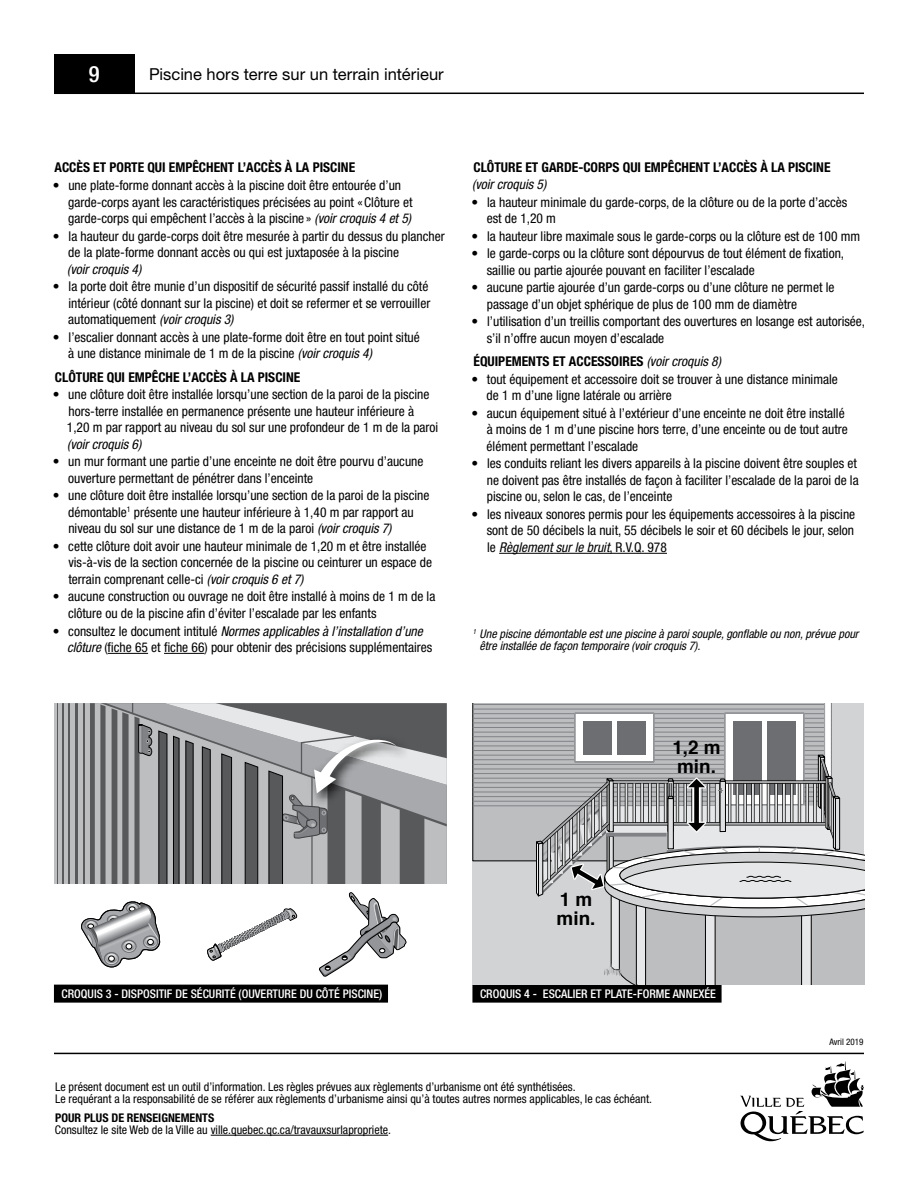
<style>
.page{position:relative;width:918px;height:1188px;background:#fff}
.page>*{position:absolute;margin:0;border:0;box-sizing:border-box;transform-origin:0 0}
.t1{font:500 condensed 22.5px "Helvetica Neue";color:#fff}
.t2{font:700 18.9px/18.9px "Helvetica";color:#000}
.t3{font:16.5px "Helvetica Neue";color:#000}
.t4{font:condensed 13.5px/16.5px "Helvetica Neue";color:#000}
.t5{font:700 condensed 13.5px "Helvetica Neue";color:#000}
.t6{font:italic condensed 13.5px "Helvetica Neue";color:#000}
.t7{font:condensed 12px/12px "Helvetica Neue";color:#000}
.t8{font:italic condensed 12px/12px "Helvetica Neue";color:#000}
.t9{font:500 condensed 12px "Helvetica Neue";color:#fff}
.t10{font:700 condensed 12px "Helvetica Neue";color:#000}
.t11{font:condensed 9px "Helvetica Neue";color:#000}
.s1{font-style:italic}
.s2{font-weight:400;font-style:italic}
</style>
<div class="page">
<svg style="left:740px;top:1061px;width:124px;height:80px"></svg>
<hr style="left:54px;top:1053px;width:810px;height:1px;background:#000">
<hr style="left:211px;top:1135px;width:177px;height:1px;background:#000">
<hr style="left:108px;top:653px;width:40px;height:1px;background:#000">
<hr style="left:164px;top:653px;width:40px;height:1px;background:#000">
<hr style="left:499px;top:553px;width:168px;height:1px;background:#000">
<div style="left:54px;top:54px;width:81px;height:39px;background:#000"></div>
<hr style="left:54px;top:93px;width:810px;height:1px;background:#000">
<svg style="left:56px;top:703px;width:22px;height:181px;background:#6c6d6f"></svg>
<hr style="left:64px;top:703px;width:4px;height:198px;background:#bcbec0">
<hr style="left:59px;top:703px;width:3px;height:198px;background:#bcbec0">
<hr style="left:54px;top:703px;width:2px;height:198px;background:#bcbec0">
<div style="left:70px;top:703px;width:5px;height:198px;background:#bcbec0"></div>
<hr style="left:78px;top:703px;width:4px;height:198px;background:#bcbec0">
<div style="left:54px;top:884px;width:393px;height:101px;background:#fff"></div>
<svg style="left:81px;top:703px;width:366px;height:274px"></svg>
<div style="left:54px;top:985px;width:334px;height:18px;background:#000"></div>
<div style="left:472px;top:985px;width:250px;height:18px;background:#000"></div>
<div style="left:472px;top:704px;width:392px;height:281px;background:#d1d3d4"></div>
<svg style="left:473px;top:705px;width:62px;height:156px;background:#b6b8ba"></svg>
<hr style="left:473px;top:704px;width:358px;height:1px;background:#808285">
<hr style="left:473px;top:718px;width:358px;height:1px;background:#808285">
<hr style="left:473px;top:723px;width:358px;height:1px;background:#808285">
<hr style="left:473px;top:709px;width:358px;height:1px;background:#808285">
<hr style="left:473px;top:713px;width:358px;height:1px;background:#808285">
<hr style="left:473px;top:736px;width:358px;height:1px;background:#808285">
<hr style="left:473px;top:741px;width:358px;height:1px;background:#808285">
<hr style="left:473px;top:727px;width:358px;height:1px;background:#808285">
<hr style="left:473px;top:732px;width:358px;height:1px;background:#808285">
<hr style="left:473px;top:769px;width:358px;height:1px;background:#808285">
<hr style="left:473px;top:778px;width:358px;height:1px;background:#808285">
<hr style="left:473px;top:750px;width:358px;height:1px;background:#808285">
<hr style="left:473px;top:759px;width:358px;height:1px;background:#808285">
<hr style="left:473px;top:764px;width:358px;height:1px;background:#808285">
<hr style="left:473px;top:773px;width:358px;height:1px;background:#808285">
<hr style="left:473px;top:746px;width:358px;height:1px;background:#808285">
<hr style="left:473px;top:755px;width:358px;height:1px;background:#808285">
<hr style="left:473px;top:792px;width:358px;height:1px;background:#808285">
<hr style="left:473px;top:796px;width:358px;height:1px;background:#808285">
<hr style="left:473px;top:801px;width:358px;height:1px;background:#808285">
<hr style="left:473px;top:806px;width:358px;height:1px;background:#808285">
<hr style="left:473px;top:783px;width:358px;height:1px;background:#808285">
<hr style="left:473px;top:787px;width:358px;height:1px;background:#808285">
<svg style="left:535px;top:704px;width:329px;height:281px"></svg>
<h1 class="t1" style="left:89px;top:61px;width:12px">9</h1>
<p class="t3" style="left:149px;top:64px;width:296px">Piscine hors terre sur un terrain intérieur</p>
<p class="t5" style="left:55px;top:160px;width:302px">ACCÈS ET PORTE QUI EMPÊCHENT L’ACCÈS À LA PISCINE</p>
<p class="t4" style="left:68px;top:177px;width:346px;text-indent:-15px">• une plate-forme donnant accès à la piscine doit être entourée d’un garde-corps ayant les caractéristiques précisées au point «Clôture et garde-corps qui empêchent l’accès à la piscine » <span class="s1">(voir croquis 4 et 5)</span></p>
<p class="t4" style="left:68px;top:228px;width:378px;text-indent:-15px">• la hauteur du garde-corps doit être mesurée à partir du dessus du plancher de la plate-forme donnant accès ou qui est juxtaposée à la piscine</p>
<p class="t6" style="left:67px;top:261px;width:76px">(voir croquis 4)</p>
<p class="t4" style="left:68px;top:278px;width:364px;text-indent:-15px">• la porte doit être munie d’un dispositif de sécurité passif installé du côté intérieur (côté donnant sur la piscine) et doit se refermer et se verrouiller automatiquement <span class="s1">(voir croquis 3)</span></p>
<p class="t4" style="left:68px;top:329px;width:353px;text-indent:-15px">• l’escalier donnant accès à une plate-forme doit être en tout point situé à une distance minimale de 1 m de la piscine <span class="s1">(voir croquis 4)</span></p>
<p class="t5" style="left:55px;top:369px;width:247px">CLÔTURE QUI EMPÊCHE L’ACCÈS À LA PISCINE</p>
<p class="t4" style="left:67px;top:386px;width:373px;text-indent:-14px">• une clôture doit être installée lorsqu’une section de la paroi de la piscine hors-terre installée en permanence présente une hauteur inférieure à<br>1,20 m par rapport au niveau du sol sur une profondeur de 1 m de la paroi</p>
<p class="t6" style="left:67px;top:436px;width:76px">(voir croquis 6)</p>
<p class="t4" style="left:68px;top:453px;width:357px;text-indent:-15px">• un mur formant une partie d’une enceinte ne doit être pourvu d’aucune ouverture permettant de pénétrer dans l’enceinte</p>
<p class="t4" style="left:68px;top:487px;width:363px;text-indent:-15px">• une clôture doit être installée lorsqu’une section de la paroi de la piscine démontable<sup>1</sup> présente une hauteur inférieure à 1,40 m par rapport au niveau du sol sur une distance de 1 m de la paroi <span class="s1">(voir croquis 7)</span></p>
<p class="t4" style="left:68px;top:538px;width:365px;text-indent:-15px">• cette clôture doit avoir une hauteur minimale de 1,20 m et être installée vis-à-vis de la section concernée de la piscine ou ceinturer un espace de terrain comprenant celle-ci <span class="s1">(voir croquis 6 et 7)</span></p>
<p class="t4" style="left:68px;top:588px;width:369px;text-indent:-15px">• aucune construction ou ouvrage ne doit être installé à moins de 1 m de la clôture ou de la piscine afin d’éviter l’escalade par les enfants</p>
<p class="t4" style="left:67px;top:622px;width:367px;text-indent:-14px">• consultez le document intitulé <span class="s1">Normes applicables à l’installation d’une clôture</span> (fiche 65 et fiche 66) pour obtenir des précisions supplémentaires</p>
<p class="t5" style="left:473px;top:160px;width:359px">CLÔTURE ET GARDE-CORPS QUI EMPÊCHENT L’ACCÈS À LA PISCINE</p>
<p class="t6" style="left:472px;top:176px;width:76px">(voir croquis 5)</p>
<p class="t4" style="left:487px;top:193px;width:362px;text-indent:-15px">• la hauteur minimale du garde-corps, de la clôture ou de la porte d’accès est de 1,20 m</p>
<p class="t4" style="left:471px;top:228px;width:390px">• la hauteur libre maximale sous le garde-corps ou la clôture est de 100 mm</p>
<p class="t4" style="left:487px;top:245px;width:359px;text-indent:-15px">• le garde-corps ou la clôture sont dépourvus de tout élément de fixation, saillie ou partie ajourée pouvant en faciliter l’escalade</p>
<p class="t4" style="left:487px;top:279px;width:349px;text-indent:-15px">• aucune partie ajourée d’un garde-corps ou d’une clôture ne permet le passage d’un objet sphérique de plus de 100 mm de diamètre</p>
<p class="t4" style="left:487px;top:313px;width:380px;text-indent:-15px">• l’utilisation d’un treillis comportant des ouvertures en losange est autorisée, s’il n’offre aucun moyen d’escalade</p>
<p class="t5" style="left:474px;top:353px;width:249px">ÉQUIPEMENTS ET ACCESSOIRES <span class="s2">(voir croquis 8)</span></p>
<p class="t4" style="left:487px;top:371px;width:353px;text-indent:-15px">• tout équipement et accessoire doit se trouver à une distance minimale de 1 m d’une ligne latérale ou arrière</p>
<p class="t4" style="left:487px;top:405px;width:363px;text-indent:-15px">• aucun équipement situé à l’extérieur d’une enceinte ne doit être installé à moins de 1 m d’une piscine hors terre, d’une enceinte ou de tout autre élément permettant l’escalade</p>
<p class="t4" style="left:487px;top:455px;width:373px;text-indent:-15px">• les conduits reliant les divers appareils à la piscine doivent être souples et ne doivent pas être installés de façon à faciliter l’escalade de la paroi de la piscine ou, selon le cas, de l’enceinte</p>
<p class="t4" style="left:487px;top:506px;width:370px;text-align:justify;text-indent:-15px">• les niveaux sonores permis pour les équipements accessoires à la piscine sont de 50 décibels la nuit, 55 décibels le soir et 60 décibels le jour, selon le <span class="s1">Règlement sur le bruit</span>, R.V.Q. 978</p>
<p class="t8" style="left:480px;top:628px;width:380px;text-indent:-7px"><sup>1</sup> Une piscine démontable est une piscine à paroi souple, gonflable ou non, prévue pour être installée de façon temporaire (voir croquis 7).</p>
<h2 class="t2" style="left:672px;top:739px;width:50px">1,2 m min.</h2>
<h2 class="t2" style="left:557px;top:891px;width:40px">1 m min.</h2>
<p class="t9" style="left:62px;top:987px;width:322px">CROQUIS 3 - DISPOSITIF DE SÉCURITÉ (OUVERTURE DU CÔTÉ PISCINE)</p>
<p class="t9" style="left:480px;top:987px;width:237px">CROQUIS 4 - ESCALIER ET PLATE-FORME ANNEXÉE</p>
<p class="t7" style="left:55px;top:1081px;width:598px">Le présent document est un outil d’information. Les règles prévues aux règlements d’urbanisme ont été synthétisées.<br>Le requérant a la responsabilité de se référer aux règlements d’urbanisme ainsi qu’à toutes autres normes applicables, le cas échéant.</p>
<p class="t10" style="left:55px;top:1110px;width:161px">POUR PLUS DE RENSEIGNEMENTS</p>
<p class="t7" style="left:55px;top:1124px;width:338px">Consultez le site Web de la Ville au ville.quebec.qc.ca/travauxsurlapropriete.</p>
<p class="t11" style="left:829px;top:1037px;width:35px">Avril 2019</p>
</div>
